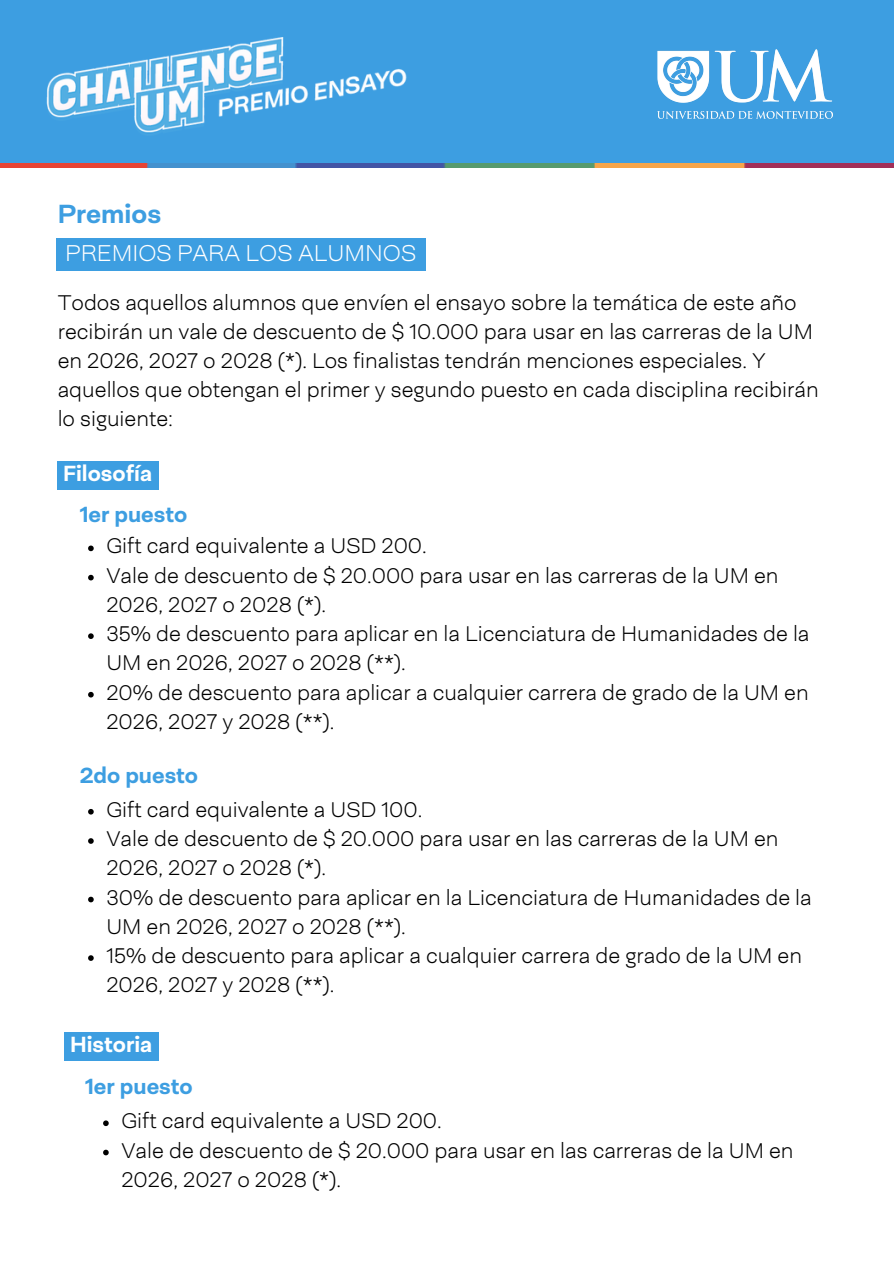
<style>
.page{position:relative;width:894px;height:1264px;background:#fff}
.page>*{position:absolute;margin:0;border:0;box-sizing:border-box;transform-origin:0 0}
.t1{font:700 26.4px "Neogrotesk Ess";color:#3d9ee1}
.t2{font:300 22.95px "Neogrotesk Ess Ult";color:#fff}
.t3{font:700 22.05px "Neogrotesk Ess";color:#3d9ee1}
.t4{font:700 22.05px "Neogrotesk Ess";color:#fff}
.t5{font:300 21.3px/29.2px "Neogrotesk Ess Ult";color:#000}
</style>
<div class="page">
<div style="left:0;top:0;width:893px;height:168px;background:#3d9ee1"></div>
<img style="left:46px;top:37px;width:361px;height:96px">
<img style="left:657px;top:49px;width:176px;height:70px">
<img style="left:0;top:163px;width:893px;height:4px">
<div style="left:56px;top:238px;width:369px;height:33px;background:#3d9ee1"></div>
<div style="left:57px;top:461px;width:101px;height:28px;background:#3d9ee1"></div>
<svg style="left:88px;top:545px;width:6px;height:6px"></svg>
<svg style="left:88px;top:575px;width:6px;height:5px"></svg>
<svg style="left:88px;top:633px;width:6px;height:6px"></svg>
<svg style="left:88px;top:692px;width:6px;height:5px"></svg>
<svg style="left:88px;top:809px;width:6px;height:5px"></svg>
<svg style="left:88px;top:838px;width:6px;height:5px"></svg>
<svg style="left:88px;top:896px;width:6px;height:6px"></svg>
<svg style="left:88px;top:955px;width:6px;height:5px"></svg>
<svg style="left:103px;top:1120px;width:6px;height:6px"></svg>
<svg style="left:103px;top:1149px;width:6px;height:6px"></svg>
<div style="left:64px;top:1032px;width:94px;height:28px;background:#3d9ee1"></div>
<p class="t1" style="left:58px;top:203px;width:105px">Premios</p>
<p class="t2" style="left:65px;top:243px;width:352px">PREMIOS PARA LOS ALUMNOS</p>
<p class="t5" style="left:58px;top:290px;width:762px">Todos aquellos alumnos que envíen el ensayo sobre la temática de este año recibirán un vale de descuento de $ 10.000 para usar en las carreras de la UM en 2026, 2027 o 2028 (*). Los finalistas tendrán menciones especiales. Y aquellos que obtengan el primer y segundo puesto en cada disciplina recibirán lo siguiente:</p>
<h1 class="t4" style="left:63px;top:464px;width:90px">Filosofía</h1>
<p class="t3" style="left:80px;top:505px;width:109px">1er puesto</p>
<h2 class="t5" style="left:106px;top:533px;width:322px">Gift card equivalente a USD 200.</h2>
<p class="t5" style="left:106px;top:562px;width:673px">Vale de descuento de $ 20.000 para usar en las carreras de la UM en<br>2026, 2027 o 2028 (*).</p>
<h3 class="t5" style="left:106px;top:621px;width:704px">35% de descuento para aplicar en la Licenciatura de Humanidades de la<br>UM en 2026, 2027 o 2028 (**).</h3>
<h3 class="t5" style="left:106px;top:679px;width:703px">20% de descuento para aplicar a cualquier carrera de grado de la UM en<br>2026, 2027 y 2028 (**).</h3>
<p class="t3" style="left:80px;top:766px;width:120px">2do puesto</p>
<p class="t5" style="left:106px;top:796px;width:317px">Gift card equivalente a USD 100.</p>
<p class="t5" style="left:106px;top:826px;width:673px">Vale de descuento de $ 20.000 para usar en las carreras de la UM en<br>2026, 2027 o 2028 (*).</p>
<p class="t5" style="left:106px;top:884px;width:706px">30% de descuento para aplicar en la Licenciatura de Humanidades de la<br>UM en 2026, 2027 o 2028 (**).</p>
<p class="t5" style="left:106px;top:943px;width:697px">15% de descuento para aplicar a cualquier carrera de grado de la UM en<br>2026, 2027 y 2028 (**).</p>
<h3 class="t4" style="left:70px;top:1035px;width:84px">Historia</h3>
<p class="t3" style="left:85px;top:1077px;width:109px">1er puesto</p>
<p class="t5" style="left:121px;top:1108px;width:322px">Gift card equivalente a USD 200.</p>
<h3 class="t5" style="left:121px;top:1137px;width:673px">Vale de descuento de $ 20.000 para usar en las carreras de la UM en<br>2026, 2027 o 2028 (*).</h3>
</div>
